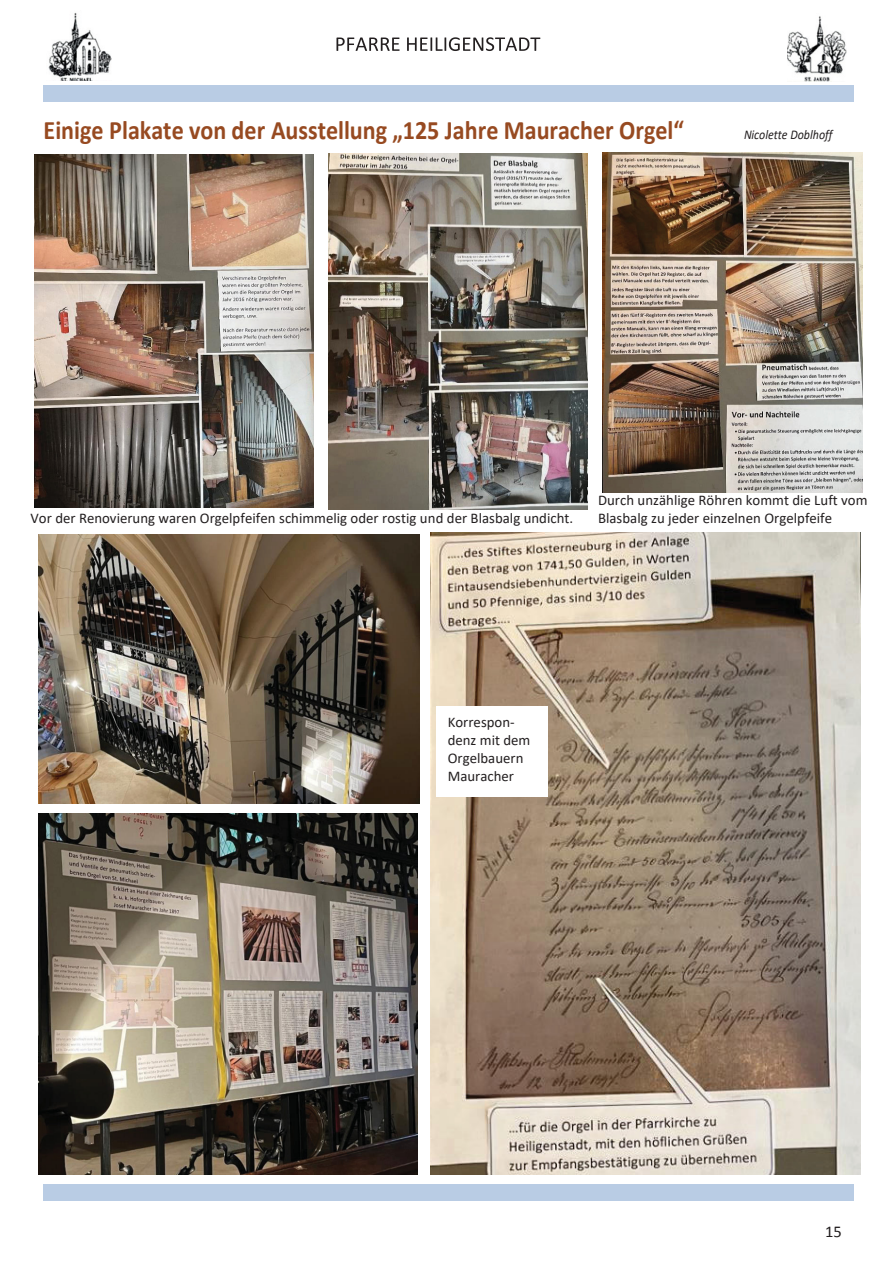
<style>
.page{position:relative;width:893px;height:1263px;background:#fff}
.page>*{position:absolute;margin:0;border:0;box-sizing:border-box;transform-origin:0 0}
.t1{font:700 26.7px "Calibri";color:#974a21;scale:.9 1}
.t2{font:16.5px "Calibri";color:#231f20}
.t3{font:14.85px/18.1px "Calibri";color:#231f20}
.t4{font:italic 13.35px "Calibri";letter-spacing:.005em;color:#231f20;scale:.9 1}
</style>
<div class="page">
<div style="left:43px;top:85px;width:811px;height:17px;background:#b9cce4"></div>
<div style="left:43px;top:1184px;width:811px;height:17px;background:#b9cce4"></div>
<img style="left:431px;top:533px;width:429px;height:641px">
<img style="left:34px;top:155px;width:279px;height:352px">
<img style="left:329px;top:153px;width:258px;height:356px">
<img style="left:602px;top:153px;width:260px;height:339px">
<img style="left:39px;top:814px;width:379px;height:360px">
<img style="left:39px;top:534px;width:380px;height:270px">
<div style="left:436px;top:706px;width:112px;height:91px;background:#fff"></div>
<img style="left:48px;top:12px;width:63px;height:69px">
<img style="left:787px;top:16px;width:60px;height:65px">
<svg style="left:336px;top:37px;width:63px;height:14px"></svg>
<svg style="left:407px;top:37px;width:133px;height:14px"></svg>
<h1 class="t1" style="left:44px;top:119px;width:713px">Einige Plakate von der Ausstellung „125 Jahre Mauracher Orgel“</h1>
<p class="t4" style="left:744px;top:129px;width:100px">Nicolette Doblhoff</p>
<p class="t3" style="left:31px;top:510px;width:544px">Vor der Renovierung waren Orgelpfeifen schimmelig oder rostig und der Blasbalg undicht.</p>
<p class="t3" style="left:598px;top:492px;width:271px">Durch unzählige Röhren kommt die Luft vom<br>Blasbalg zu jeder einzelnen Orgelpfeife</p>
<p class="t3" style="left:448px;top:714px;width:84px">Korrespon&shy;denz mit dem<br>Orgelbauern<br>Mauracher</p>
<p class="t2" style="left:825px;top:1225px;width:18px">15</p>
</div>
